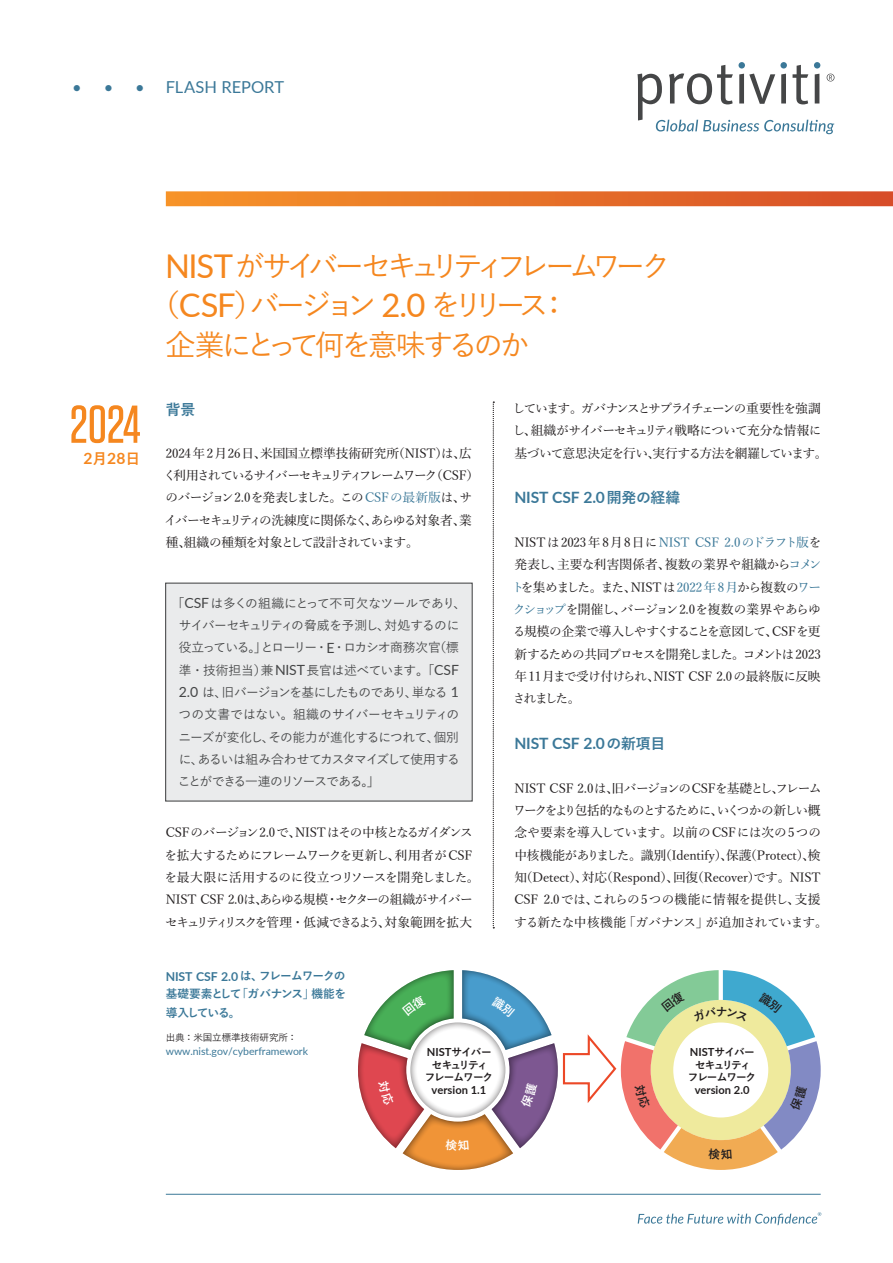
<style>
.page{position:relative;width:893px;height:1263px;background:#fff}
.page>*{position:absolute;margin:0;border:0;box-sizing:border-box;transform-origin:0 0}
.t1{font:500 53.1px "Tungsten";color:#f5871f}
.t2{font:500 29.7px "Yu Go";letter-spacing:-.185em;color:#f5871f}
.t3{font:500 29.7px "Yu Go";letter-spacing:-.235em;color:#f5871f}
.t4{font:500 29.7px "Yu Go";letter-spacing:-.125em;color:#f5871f}
.t5{font:16.5px "Lato";letter-spacing:.005em;color:#3b7898}
.t6{font:700 15.6px "Lato";letter-spacing:-.01em;color:#3b7898}
.t7{font:700 15.6px "Lato";color:#f5871f}
.t8{font:700 14.85px "Yu Go";color:#3b7898}
.t9{font:500 12.75px/22.4px "Yu Min";letter-spacing:-.01em;color:#231f20}
.t10{font:500 12.75px/22.4px "Yu Go";letter-spacing:-.065em;color:#454647}
.t11{font:500 12.75px/22.4px "Yu Min";letter-spacing:-.045em;color:#231f20;text-align:justify}
.t12{font:500 12.75px/22.4px "Yu Min";letter-spacing:-.07em;color:#231f20}
.t13{font:500 12.75px/22.4px "Yu Min";letter-spacing:-.065em;color:#231f20}
.t14{font:500 12.75px/22.4px "Yu Min";letter-spacing:-.095em;color:#231f20}
.t15{font:700 12.3px "Lato";letter-spacing:-.01em;color:#3b7898}
.t16{font:700 11.7px/18px "Yu Go";letter-spacing:-.085em;color:#3b7898}
.t17{font:700 11.1px "Lato";color:#231f20}
.t18{font:700 10.65px/12.8px "Yu Go";letter-spacing:-.105em;color:#231f20;text-align:center}
.t19{font:10.5px "Lato";letter-spacing:-.005em;color:#3b7898}
.t20{font:500 9.6px "Yu Go";letter-spacing:-.01em;color:#231f20}
.s1{font-family:"Yu Go";font-size:14.85px}
.s2{font-family:"Lato";font-weight:400;font-size:32.7px}
.s3{color:#3b7898}
.s4{font-family:"Lato";font-weight:400;font-size:14.1px}
.s5{font-family:"Yu Go";font-size:11.7px}
.s6{font-family:"Yu Go";font-size:10.65px}
</style>
<div class="page">
<div style="left:738px;top:62px;width:7px;height:7px;background:#3b7898;border-radius:50%"></div>
<div style="left:780px;top:62px;width:7px;height:7px;background:#3b7898;border-radius:50%"></div>
<div style="left:814px;top:62px;width:6px;height:7px;background:#3b7898;border-radius:50%"></div>
<svg style="left:637px;top:65px;width:197px;height:69px"></svg>
<svg style="left:166px;top:191px;width:727px;height:15px;background:#e7742d"></svg>
<hr style="left:166px;top:1194px;width:655px;height:1px;background:#3b7898">
<svg style="left:638px;top:1212px;width:183px;height:13px"></svg>
<svg style="left:493px;top:402px;width:1px;height:526px"></svg>
<div style="left:166px;top:583px;width:306px;height:218px;background:#eaebec"></div>
<div style="left:165px;top:583px;width:308px;height:218px;border:1px solid #454647"></div>
<svg style="left:358px;top:970px;width:463px;height:200px"></svg>
<p class="t5" style="left:72px;top:75px;width:42px">• •</p>
<p class="t5" style="left:135px;top:75px;width:151px">• FLASH REPORT</p>
<h1 class="t1" style="left:70px;top:397px;width:72px">2024</h1>
<p class="t7" style="left:83px;top:447px;width:58px">2<span class="s1">月</span>28<span class="s1">日</span></p>
<h2 class="t2" style="left:165px;top:239px;width:507px"><span class="s2">NIST</span> がサイバーセキュリティフレームワーク</h2>
<h2 class="t3" style="left:150px;top:278px;width:421px">（<span class="s2">CSF</span>）バージョン <span class="s2">2.0</span> をリリース：</h2>
<h2 class="t4" style="left:166px;top:317px;width:366px">企業にとって何を意味するのか</h2>
<p class="t8" style="left:166px;top:401px;width:31px">背景</p>
<p class="t13" style="left:164px;top:441px;width:317px">2024年2月26日、米国国立標準技術研究所（NIST）は、広く利用されているサイバーセキュリティフレームワーク（CSF）のバージョン2.0を発表しました。この<span class="s3">CSFの最新版</span>は、サイバーセキュリティの洗練度に関係なく、あらゆる対象者、業種、組織の種類を対象として設計されています。</p>
<p class="t10" style="left:178px;top:590px;width:290px;text-indent:-6px">「<span class="s4">CSF</span>は多くの組織にとって不可欠なツールであり、サイバーセキュリティの脅威を予測し、対処するのに役立っている。」とローリー・<span class="s4">E</span>・ロカシオ商務次官（標準・技術担当）兼<span class="s4">NIST</span>長官は述べています。「<span class="s4">CSF<br>2.0</span> は、旧バージョンを基にしたものであり、単なる <span class="s4">1</span>つの文書ではない。組織のサイバーセキュリティのニーズが変化し、その能力が進化するにつれて、個別に、あるいは組み合わせてカスタマイズして使用することができる一連のリソースである。」</p>
<p class="t12" style="left:165px;top:820px;width:317px">CSFのバージョン2.0で、NISTはその中核となるガイダンスを拡大するためにフレームワークを更新し、利用者が CSFを最大限に活用するのに役立つリソースを開発しました。NIST CSF 2.0は、あらゆる規模・セクターの組織がサイバーセキュリティリスクを管理・低減できるよう、対象範囲を拡大</p>
<p class="t15" style="left:166px;top:967px;width:181px">NIST CSF 2.0<span class="s5">は、フレームワークの</span></p>
<p class="t16" style="left:166px;top:985px;width:182px">基礎要素として「ガバナンス」機能を導入している。</p>
<p class="t20" style="left:166px;top:1029px;width:133px">出典：米国立標準技術研究所：</p>
<p class="t19" style="left:166px;top:1044px;width:144px">www.nist.gov/cyberframework</p>
<p class="t17" style="left:427px;top:1044px;width:66px">NIST<span class="s6">サイバー</span></p>
<p class="t18" style="left:425px;top:1058px;width:70px">セキュリティフレームワーク</p>
<p class="t17" style="left:432px;top:1082px;width:56px">version 1.1</p>
<p class="t14" style="left:512px;top:396px;width:317px">しています。ガバナンスとサプライチェーンの重要性を強調し、組織がサイバーセキュリティ戦略について充分な情報に基づいて意思決定を行い、実行する方法を網羅しています。</p>
<p class="t6" style="left:514px;top:486px;width:167px">NIST CSF 2.0<span class="s1">開発の経緯</span></p>
<p class="t11" style="left:512px;top:530px;width:312px">NISTは2023年 8月8日に<span class="s3">NIST CSF 2.0のドラフト版</span>を発表し、主要な利害関係者、複数の業界や組織から<span class="s3">コメント</span>を集めました。また、NISTは<span class="s3">2022 年 8月</span>から複数の<span class="s3">ワークショップ</span>を開催し、バージョン2.0を複数の業界やあらゆる規模の企業で導入しやすくすることを意図して、CSFを更新するための共同プロセスを開発しました。コメントは 2023年11月まで受け付けられ、NIST CSF 2.0の最終版に反映されました。</p>
<p class="t6" style="left:514px;top:732px;width:152px">NIST CSF 2.0<span class="s1">の新項目</span></p>
<p class="t9" style="left:513px;top:775px;width:316px">NIST CSF 2.0は、旧バージョンのCSFを基礎とし、フレームワークをより包括的なものとするために、いくつかの新しい概念や要素を導入しています。以前のCSFには次の5つの中核機能がありました。識別（Identify）、保護（Protect）、検知（Detect）、対応（Respond）、回復（Recover）です。NIST CSF 2.0では、これらの5つの機能に情報を提供し、支援する新たな中核機能「ガバナンス」が追加されています。</p>
<p class="t17" style="left:690px;top:1044px;width:66px">NIST<span class="s6">サイバー</span></p>
<p class="t18" style="left:688px;top:1058px;width:70px">セキュリティフレームワーク</p>
<p class="t17" style="left:695px;top:1082px;width:56px">version 2.0</p>
</div>
